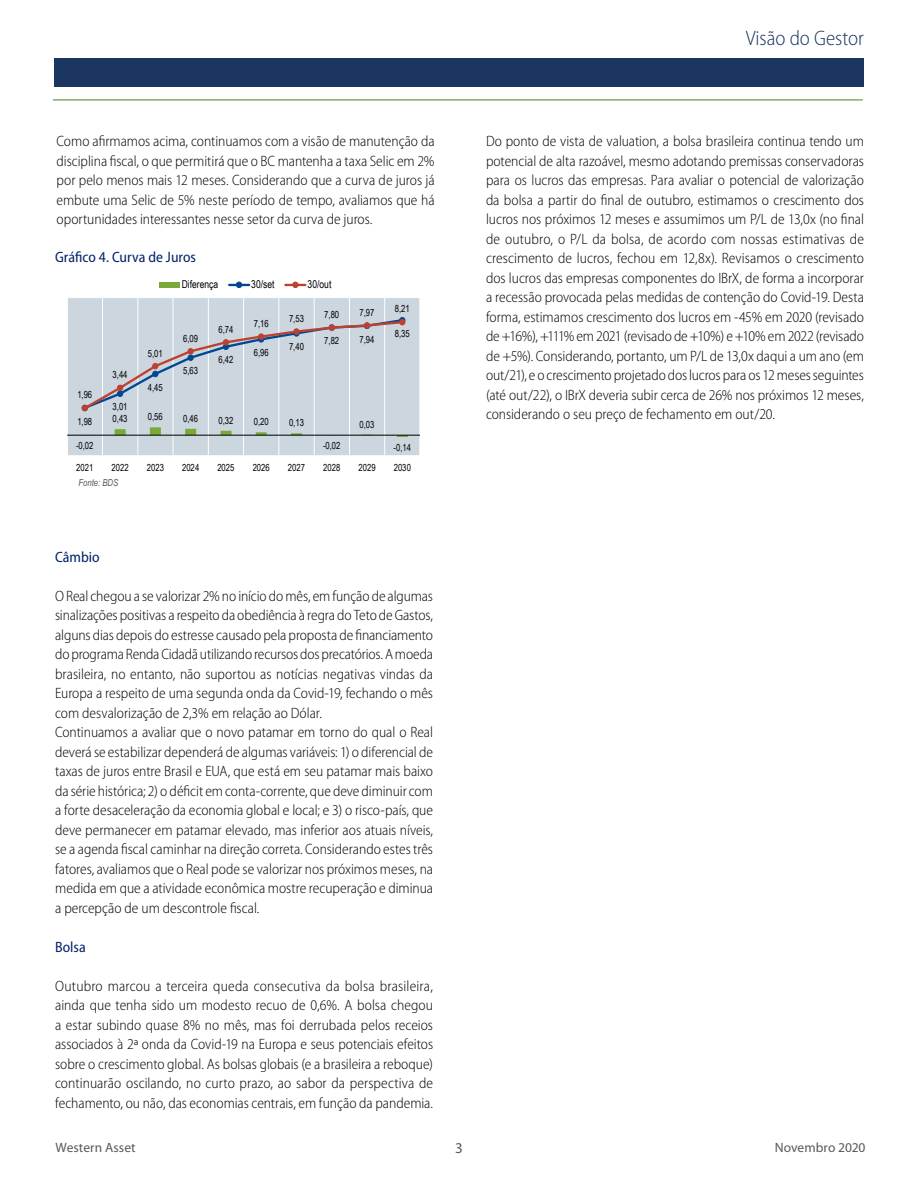
<style>
.page{position:relative;width:918px;height:1188px;background:#fff}
.page>*{position:absolute;margin:0;border:0;box-sizing:border-box;transform-origin:0 0}
.t1{font:300 semi-condensed 21px "Myriad Pro";color:#1a355f}
.t2{font:300 semi-condensed 15px/19.5px "Myriad Pro";letter-spacing:-.005em;color:#000;text-align:justify}
.t3{font:semi-condensed 15px "Myriad Pro";color:#00226a}
.t4{font:15px "Myriad Pro";color:#58595b}
.t5{font:13.5px "Myriad Pro";letter-spacing:.005em;color:#58595b}
.t6{font:10.8px "Arial Narrow";color:#000;scale:.96 1}
.t7{font:9.75px "Arial Narrow";letter-spacing:-.005em;color:#000;scale:.96 1}
.t8{font:italic 9.75px "Arial Narrow";color:#595959;scale:.96 1}
</style>
<div class="page">
<div style="left:54px;top:58px;width:810px;height:29px;background:#1a355f"></div>
<hr style="left:53px;top:99px;width:810px;height:1px;background:#608e38">
<div style="left:67px;top:298px;width:353px;height:158px;background:#ccd6df"></div>
<hr style="left:102px;top:298px;width:1px;height:158px;background:#fff">
<hr style="left:137px;top:298px;width:1px;height:158px;background:#fff">
<hr style="left:173px;top:298px;width:1px;height:158px;background:#fff">
<hr style="left:208px;top:298px;width:1px;height:158px;background:#fff">
<hr style="left:243px;top:298px;width:1px;height:158px;background:#fff">
<hr style="left:278px;top:298px;width:1px;height:158px;background:#fff">
<hr style="left:314px;top:298px;width:1px;height:158px;background:#fff">
<hr style="left:349px;top:298px;width:1px;height:158px;background:#fff">
<hr style="left:384px;top:298px;width:1px;height:158px;background:#fff">
<div style="left:67px;top:297px;width:353px;height:159px;border:1px solid #fff"></div>
<svg style="left:79px;top:427px;width:329px;height:10px"></svg>
<hr style="left:67px;top:435px;width:353px;height:1px;background:#000">
<svg style="left:82px;top:317px;width:323px;height:94px"></svg>
<div style="left:160px;top:282px;width:20px;height:6px;background:#79aa37"></div>
<hr style="left:229px;top:284px;width:20px;height:2px;background:#004990">
<svg style="left:236px;top:282px;width:6px;height:6px"></svg>
<hr style="left:285px;top:284px;width:20px;height:2px;background:#bd4131">
<svg style="left:292px;top:282px;width:6px;height:6px"></svg>
<p class="t2" style="left:57px;top:132px;width:380px">Como afirmamos acima, continuamos com a visão de manutenção da disciplina fiscal, o que permitirá que o BC mantenha a taxa Selic em 2% por pelo menos mais 12 meses. Considerando que a curva de juros já embute uma Selic de 5% neste período de tempo, avaliamos que há oportunidades interessantes nesse setor da curva de juros.</p>
<p class="t3" style="left:55px;top:249px;width:142px">Gráfico 4. Curva de Juros</p>
<p class="t7" style="left:77px;top:388px;width:17px">1,96</p>
<p class="t7" style="left:77px;top:414px;width:17px">1,98</p>
<p class="t7" style="left:76px;top:439px;width:20px">-0,02</p>
<p class="t7" style="left:113px;top:368px;width:17px">3,44</p>
<p class="t7" style="left:148px;top:346px;width:17px">5,01</p>
<p class="t7" style="left:148px;top:380px;width:17px">4,45</p>
<p class="t6" style="left:182px;top:277px;width:40px">Diferença</p>
<p class="t6" style="left:251px;top:277px;width:26px">30/set</p>
<p class="t6" style="left:308px;top:277px;width:26px">30/out</p>
<p class="t7" style="left:183px;top:331px;width:17px">6,09</p>
<p class="t7" style="left:183px;top:364px;width:17px">5,63</p>
<p class="t7" style="left:218px;top:322px;width:17px">6,74</p>
<p class="t7" style="left:218px;top:353px;width:17px">6,42</p>
<p class="t7" style="left:254px;top:316px;width:17px">7,16</p>
<p class="t7" style="left:254px;top:345px;width:17px">6,96</p>
<p class="t7" style="left:289px;top:311px;width:17px">7,53</p>
<p class="t7" style="left:324px;top:308px;width:17px">7,80</p>
<p class="t7" style="left:360px;top:305px;width:17px">7,97</p>
<p class="t7" style="left:395px;top:302px;width:17px">8,21</p>
<p class="t7" style="left:289px;top:339px;width:17px">7,40</p>
<p class="t7" style="left:324px;top:334px;width:17px">7,82</p>
<p class="t7" style="left:360px;top:332px;width:17px">7,94</p>
<p class="t7" style="left:395px;top:326px;width:17px">8,35</p>
<p class="t7" style="left:113px;top:400px;width:17px">3,01</p>
<p class="t7" style="left:113px;top:412px;width:17px">0,43</p>
<p class="t7" style="left:148px;top:410px;width:17px">0,56</p>
<p class="t7" style="left:183px;top:411px;width:17px">0,46</p>
<p class="t7" style="left:218px;top:413px;width:17px">0,32</p>
<p class="t7" style="left:254px;top:415px;width:17px">0,20</p>
<p class="t7" style="left:289px;top:416px;width:17px">0,13</p>
<p class="t7" style="left:323px;top:439px;width:20px">-0,02</p>
<p class="t7" style="left:360px;top:417px;width:17px">0,03</p>
<p class="t7" style="left:394px;top:440px;width:20px">-0,14</p>
<p class="t7" style="left:76px;top:460px;width:19px">2021</p>
<p class="t7" style="left:112px;top:460px;width:19px">2022</p>
<p class="t7" style="left:147px;top:460px;width:19px">2023</p>
<p class="t7" style="left:182px;top:460px;width:19px">2024</p>
<p class="t7" style="left:217px;top:460px;width:19px">2025</p>
<p class="t7" style="left:253px;top:460px;width:19px">2026</p>
<p class="t7" style="left:288px;top:460px;width:19px">2027</p>
<p class="t7" style="left:323px;top:460px;width:19px">2028</p>
<p class="t7" style="left:359px;top:460px;width:19px">2029</p>
<p class="t7" style="left:394px;top:460px;width:19px">2030</p>
<p class="t8" style="left:79px;top:476px;width:43px">Fonte: BDS</p>
<p class="t3" style="left:55px;top:549px;width:46px">Câmbio</p>
<p class="t2" style="left:55px;top:586px;width:380px;text-align:left">O Real chegou a se valorizar 2% no início do mês, em função de algumas sinalizações positivas a respeito da obediência à regra do Teto de Gastos, alguns dias depois do estresse causado pela proposta de financiamento do programa Renda Cidadã utilizando recursos dos precatórios. A moeda brasileira, no entanto, não suportou as notícias negativas vindas da Europa a respeito de uma segunda onda da Covid-19, fechando o mês com desvalorização de 2,3% em relação ao Dólar.<br>Continuamos a avaliar que o novo patamar em torno do qual o Real deverá se estabilizar dependerá de algumas variáveis: 1) o diferencial de taxas de juros entre Brasil e EUA, que está em seu patamar mais baixo da série histórica; 2) o déficit em conta-corrente, que deve diminuir com a forte desaceleração da economia global e local; e 3) o risco-país, que deve permanecer em patamar elevado, mas inferior aos atuais níveis, se a agenda fiscal caminhar na direção correta. Considerando estes três fatores, avaliamos que o Real pode se valorizar nos próximos meses, na medida em que a atividade econômica mostre recuperação e diminua a percepção de um descontrole fiscal.</p>
<p class="t3" style="left:55px;top:939px;width:32px">Bolsa</p>
<p class="t2" style="left:55px;top:976px;width:380px">Outubro marcou a terceira queda consecutiva da bolsa brasileira, ainda que tenha sido um modesto recuo de 0,6%. A bolsa chegou a estar subindo quase 8% no mês, mas foi derrubada pelos receios associados à 2ª onda da Covid-19 na Europa e seus potenciais efeitos sobre o crescimento global. As bolsas globais (e a brasileira a reboque) continuarão oscilando, no curto prazo, ao sabor da perspectiva de fechamento, ou não, das economias centrais, em função da pandemia.</p>
<h1 class="t1" style="left:746px;top:27px;width:120px">Visão do Gestor</h1>
<p class="t2" style="left:486px;top:132px;width:380px">Do ponto de vista de valuation, a bolsa brasileira continua tendo um potencial de alta razoável, mesmo adotando premissas conservadoras para os lucros das empresas. Para avaliar o potencial de valorização da bolsa a partir do final de outubro, estimamos o crescimento dos lucros nos próximos 12 meses e assumimos um P/L de 13,0x (no final de outubro, o P/L da bolsa, de acordo com nossas estimativas de crescimento de lucros, fechou em 12,8x). Revisamos o crescimento dos lucros das empresas componentes do IBrX, de forma a incorporar a recessão provocada pelas medidas de contenção do Covid-19. Desta forma, estimamos crescimento dos lucros em -45% em 2020 (revisado de +16%), +111% em 2021 (revisado de +10%) e +10% em 2022 (revisado de +5%). Considerando, portanto, um P/L de 13,0x daqui a um ano (em out/21), e o crescimento projetado dos lucros para os 12 meses seguintes (até out/22), o IBrX deveria subir cerca de 26% nos próximos 12 meses, considerando o seu preço de fechamento em out/20.</p>
<p class="t5" style="left:56px;top:1140px;width:82px">Western Asset</p>
<p class="t4" style="left:455px;top:1140px;width:9px">3</p>
<p class="t5" style="left:775px;top:1140px;width:92px">Novembro 2020</p>
</div>
